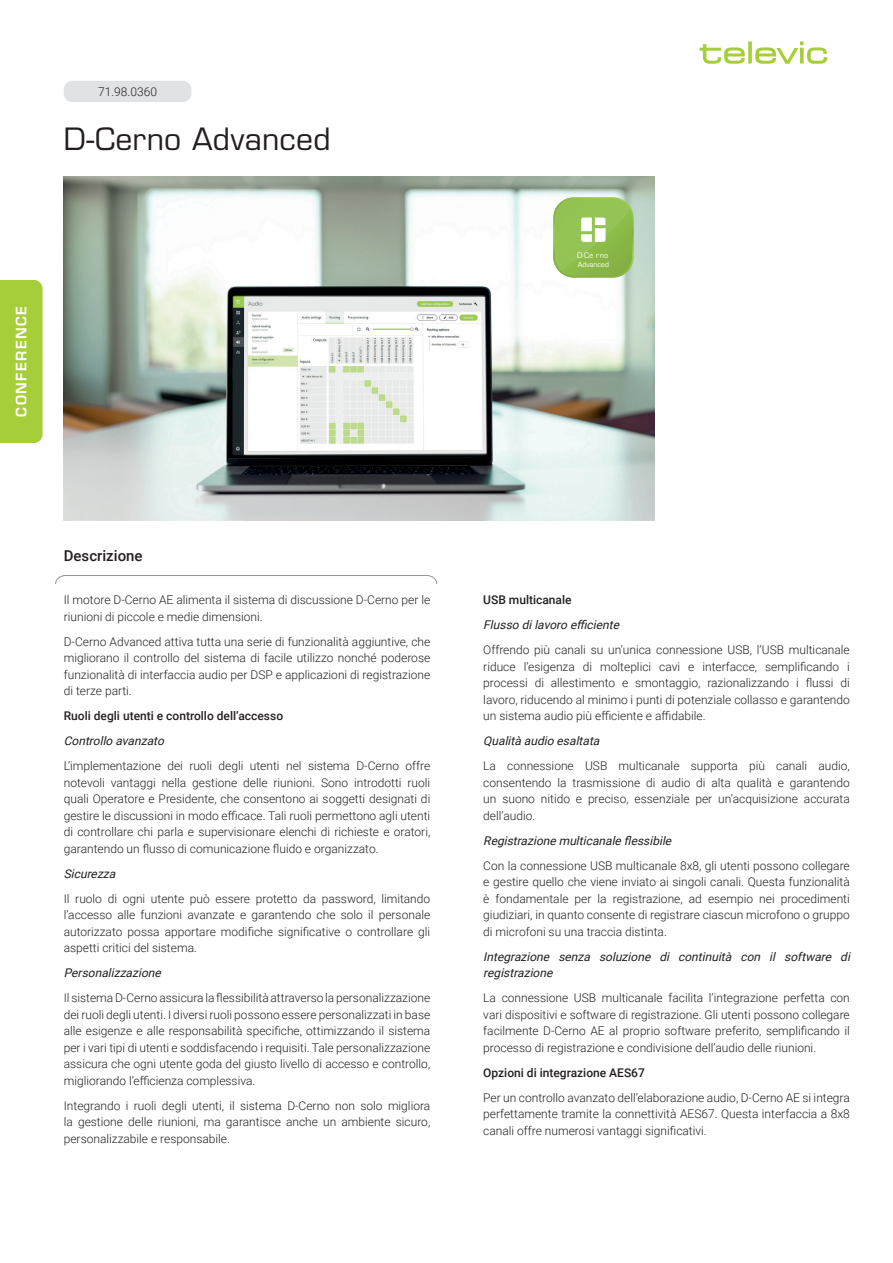
<style>
.page{position:relative;width:893px;height:1263px;background:#fff}
.page>*{position:absolute;margin:0;border:0;box-sizing:border-box;transform-origin:0 0}
.t1{font:30px "Eurostile LT Std";letter-spacing:.01em;color:#231f20}
.t2{font:500 15px "Roboto";color:#231f20}
.t3{font:600 14.1px "Eurostile LT Std";letter-spacing:.1em;color:#fff}
.t4{font:300 12px/16.5px "Roboto";color:#231f20;text-align:justify}
.t5{font:italic 12px/16.5px "Roboto";color:#231f20}
.t6{font:500 12px "Roboto";color:#231f20}
.t7{font:8.25px "Eurostile";color:#fff}
.t8{font:6.9px "Eurostile LT Std";color:#fff}
</style>
<div class="page">
<div style="left:0;top:280px;width:43px;height:163px;background:#a6ce39"></div>
<svg style="left:699px;top:41px;width:128px;height:23px"></svg>
<svg style="left:55px;top:575px;width:382px;height:9px"></svg>
<div style="left:64px;top:81px;width:127px;height:21px;background:#e1e2e4;border-radius:9px"></div>
<img style="left:64px;top:176px;width:591px;height:345px">
<svg style="left:553px;top:197px;width:81px;height:81px;background:#9bc564"></svg>
<p class="t4" style="left:98px;top:83px;width:60px">71.98.0360</p>
<h1 class="t1" style="left:64px;top:121px;width:268px">D-Cerno Advanced</h1>
<p class="t3" style="left:13px;top:417px;width:112px;rotate:-90deg">CONFERENCE</p>
<p class="t2" style="left:64px;top:545px;width:80px">Descrizione</p>
<p class="t4" style="left:64px;top:591px;width:368px">Il motore D-Cerno AE alimenta il sistema di discussione D-Cerno per le riunioni di piccole e medie dimensioni.</p>
<p class="t4" style="left:64px;top:633px;width:368px">D-Cerno Advanced attiva tutta una serie di funzionalità aggiuntive, che migliorano il controllo del sistema di facile utilizzo nonché poderose funzionalità di interfaccia audio per DSP e applicazioni di registrazione di terze parti.</p>
<p class="t6" style="left:64px;top:708px;width:221px">Ruoli degli utenti e controllo dell’accesso</p>
<p class="t5" style="left:64px;top:732px;width:105px">Controllo avanzato</p>
<p class="t4" style="left:64px;top:757px;width:368px">L’implementazione dei ruoli degli utenti nel sistema D-Cerno offre notevoli vantaggi nella gestione delle riunioni. Sono introdotti ruoli quali Operatore e Presidente, che consentono ai soggetti designati di gestire le discussioni in modo efficace. Tali ruoli permettono agli utenti di controllare chi parla e supervisionare elenchi di richieste e oratori, garantendo un flusso di comunicazione fluido e organizzato.</p>
<p class="t5" style="left:64px;top:865px;width:57px">Sicurezza</p>
<p class="t4" style="left:64px;top:890px;width:368px">Il ruolo di ogni utente può essere protetto da password, limitando l’accesso alle funzioni avanzate e garantendo che solo il personale autorizzato possa apportare modifiche significative o controllare gli aspetti critici del sistema.</p>
<p class="t5" style="left:64px;top:964px;width:102px">Personalizzazione</p>
<p class="t4" style="left:64px;top:989px;width:368px">Il sistema D-Cerno assicura la flessibilità attraverso la personalizzazione dei ruoli degli utenti. I diversi ruoli possono essere personalizzati in base alle esigenze e alle responsabilità specifiche, ottimizzando il sistema per i vari tipi di utenti e soddisfacendo i requisiti. Tale personalizzazione assicura che ogni utente goda del giusto livello di accesso e controllo, migliorando l’efficienza complessiva.</p>
<p class="t4" style="left:64px;top:1097px;width:368px">Integrando i ruoli degli utenti, il sistema D-Cerno non solo migliora la gestione delle riunioni, ma garantisce anche un ambiente sicuro, personalizzabile e responsabile.</p>
<p class="t7" style="left:577px;top:251px;width:33px">D-Ce rno</p>
<p class="t8" style="left:578px;top:261px;width:33px">Advanced</p>
<p class="t6" style="left:483px;top:592px;width:90px">USB multicanale</p>
<p class="t5" style="left:483px;top:616px;width:141px">Flusso dilavoro efficiente</p>
<p class="t4" style="left:483px;top:641px;width:368px">Offrendo più canali su un’unica connessione USB, l’USB multicanale riduce l’esigenza di molteplici cavi e interfacce, semplificando i processi di allestimento e smontaggio, razionalizzando i flussi di lavoro, riducendo al minimo i punti di potenziale collasso e garantendo un sistema audio più efficiente e affidabile.</p>
<p class="t5" style="left:483px;top:732px;width:121px">Qualità audio esaltata</p>
<p class="t4" style="left:483px;top:757px;width:368px">La connessione USB multicanale supporta più canali audio, consentendo la trasmissione di audio di alta qualità e garantendo un suono nitido e preciso, essenziale per un’acquisizione accurata dell’audio.</p>
<p class="t5" style="left:483px;top:832px;width:193px">Registrazione multicanale flessibile</p>
<p class="t4" style="left:483px;top:857px;width:368px">Con la connessione USB multicanale 8x8, gli utenti possono collegare e gestire quello che viene inviato ai singoli canali. Questa funzionalità è fondamentale per la registrazione, ad esempio nei procedimenti giudiziari, in quanto consente di registrare ciascun microfono o gruppo di microfoni su una traccia distinta.</p>
<p class="t5" style="left:483px;top:948px;width:372px">Integrazione senza soluzione di continuità con il software di registrazione</p>
<p class="t4" style="left:483px;top:989px;width:368px">La connessione USB multicanale facilita l’integrazione perfetta con vari dispositivi e software di registrazione. Gli utenti possono collegare facilmente D-Cerno AE al proprio software preferito, semplificando il processo di registrazione e condivisione dell’audio delle riunioni.</p>
<p class="t6" style="left:483px;top:1064px;width:163px">Opzioni di integrazione AES67</p>
<p class="t4" style="left:483px;top:1089px;width:368px">Per un controllo avanzato dell’elaborazione audio, D-Cerno AE si integra perfettamente tramite la connettività AES67. Questa interfaccia a 8x8 canali offre numerosi vantaggi significativi.</p>
</div>
